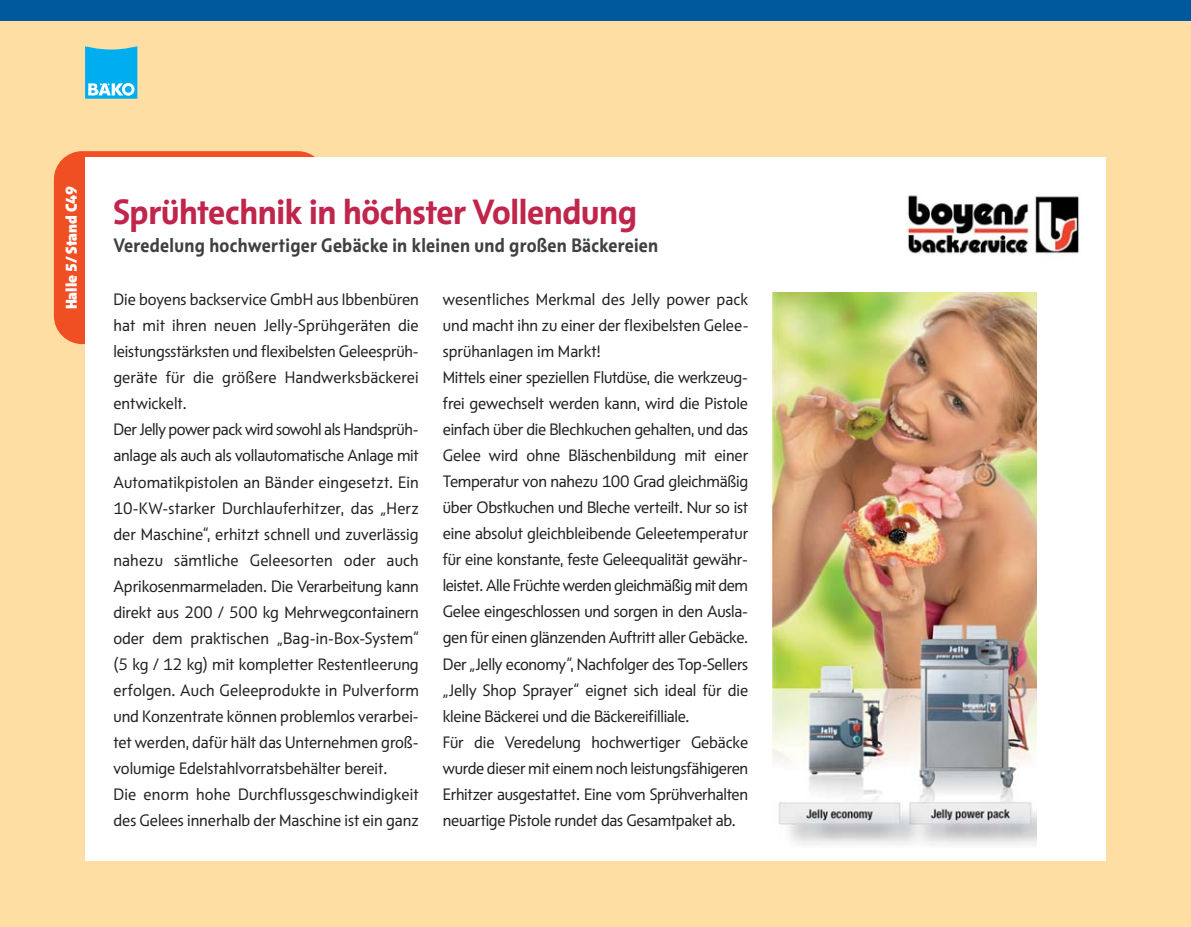
<style>
.page{position:relative;width:1191px;height:927px;background:#fff}
.page>*{position:absolute;margin:0;border:0;box-sizing:border-box;transform-origin:0 0}
.t1{font:700 36px "BAEK Otype";letter-spacing:-.01em;color:#c0254b}
.t2{font:700 20px "BAEK Otype";letter-spacing:.015em;color:#404041;scale:.95 1}
.t3{font:17px/26px "BAEK Otype";letter-spacing:-.005em;color:#231f20}
.t4{font:800 16px "BAEK Otype";color:#fff}
</style>
<div class="page">
<div style="left:0;top:0;width:1191px;height:926px;background:#ffdea4"></div>
<div style="left:0;top:0;width:1191px;height:21px;background:#00599d"></div>
<svg style="left:85px;top:46px;width:52px;height:53px;background:#2ebaed"></svg>
<div style="left:54px;top:151px;width:272px;height:193px;background:#f04e23;border-radius:28px"></div>
<div style="left:85px;top:157px;width:1021px;height:703px;background:#fff"></div>
<img style="left:905px;top:195px;width:175px;height:61px">
<img style="left:772px;top:292px;width:265px;height:553px">
<p class="t4" style="left:62px;top:309px;width:125px;rotate:-90deg">Halle 5/ Stand C49</p>
<h1 class="t1" style="left:113px;top:198px;width:525px">Sprühtechnik in höchster Vollendung</h1>
<p class="t2" style="left:113px;top:237px;width:575px">Veredelung hochwertiger Gebäcke in kleinen und großen Bäckereien</p>
<p class="t3" style="left:113px;top:288px;width:307px">Die boyens backservice GmbH aus Ibbenbüren hat mit ihren neuen Jelly-Sprühgeräten die leistungsstärksten und flexibelsten Geleesprüh&shy;geräte für die größere Handwerksbäckerei entwickelt.<br>Der Jelly power pack wird sowohl als Handsprüh&shy;anlage als auch als vollautomatische Anlage mit Automatikpistolen an Bänder eingesetzt. Ein 10-KW-starker Durchlauferhitzer, das „Herz der Maschine“, erhitzt schnell und zuverlässig nahezu sämtliche Geleesorten oder auch Aprikosenmarmeladen. Die Verarbeitung kann direkt aus 200 / 500 kg Mehrwegcontainern oder dem praktischen „Bag-in-Box-System“ (5 kg / 12 kg) mit kompletter Restentleerung erfolgen. Auch Geleeprodukte in Pulverform und Konzentrate können problemlos verarbei&shy;tet werden, dafür hält das Unternehmen groß&shy;volumige Edelstahlvorratsbehälter bereit.<br>Die enorm hohe Durchflussgeschwindigkeit des Gelees innerhalb der Maschine ist ein ganz</p>
<p class="t3" style="left:443px;top:288px;width:307px">wesentliches Merkmal des Jelly power pack und macht ihn zu einer der flexibelsten Gelee&shy;sprühanlagen im Markt!<br>Mittels einer speziellen Flutdüse, die werkzeug&shy;frei gewechselt werden kann, wird die Pistole einfach über die Blechkuchen gehalten, und das Gelee wird ohne Bläschenbildung mit einer Temperatur von nahezu 100 Grad gleichmäßig über Obstkuchen und Bleche verteilt. Nur so ist eine absolut gleichbleibende Geleetemperatur für eine konstante, feste Geleequalität gewähr&shy;leistet. Alle Früchte werden gleichmäßig mit dem Gelee eingeschlossen und sorgen in den Ausla&shy;gen für einen glänzenden Auftritt aller Gebäcke.<br>Der „Jelly economy“, Nachfolger des Top-Sellers „Jelly Shop Sprayer“ eignet sich ideal für die kleine Bäckerei und die Bäckereifilliale.<br>Für die Veredelung hochwertiger Gebäcke wurde dieser mit einem noch leistungsfähigeren Erhitzer ausgestattet. Eine vom Sprühverhalten neuartige Pistole rundet das Gesamtpaket ab.</p>
</div>
